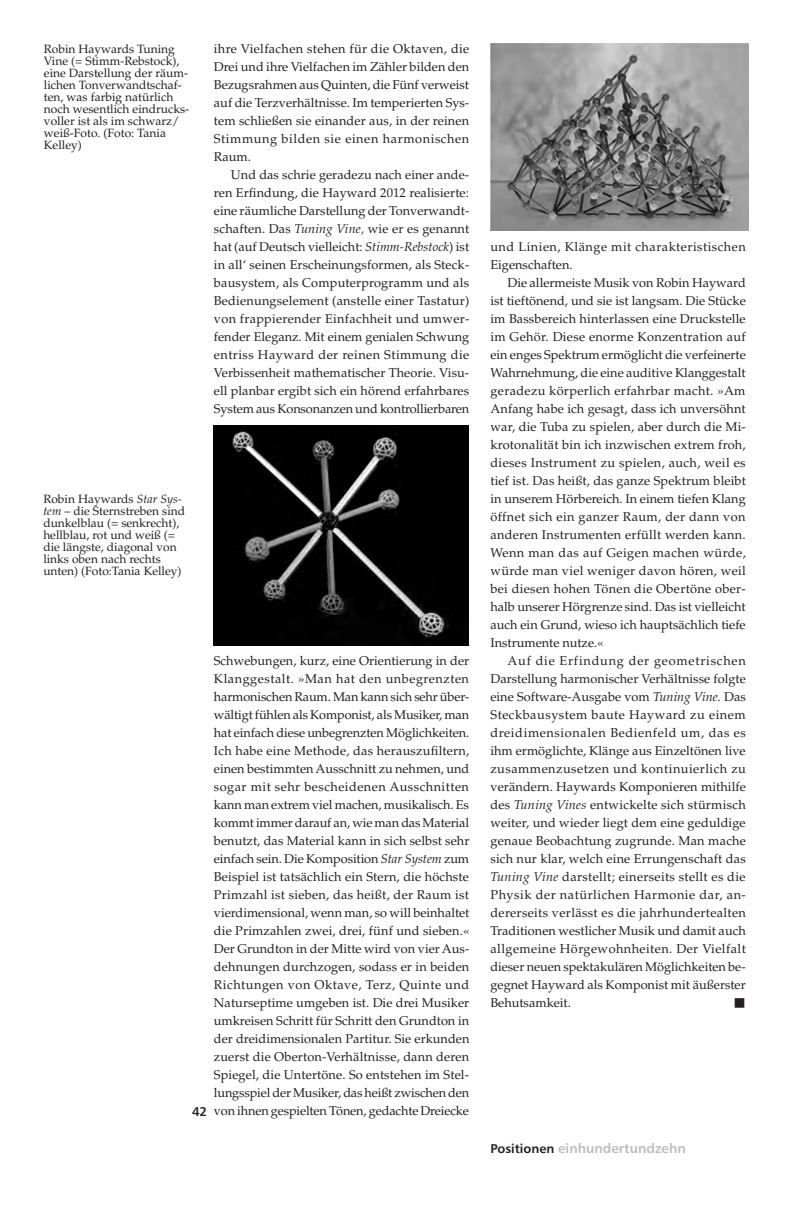
<style>
.page{position:relative;width:809px;height:1213px;background:#fff}
.page>*{position:absolute;margin:0;border:0;box-sizing:border-box;transform-origin:0 0}
.t1{font:16.5px "Wingdings";color:#231f20}
.t2{font:13.5px "Humanist 777 BT Bold B";color:#bcbdc0}
.t3{font:12.75px/18px "Palatino LT Std";color:#231f20;text-align:justify}
.t4{font:12.75px/18px "Palatino LT Std";letter-spacing:.035em;color:#231f20}
.t5{font:12.75px "Humanist 777 BT Bold B";color:#231f20}
.t6{font:12px/12px "Palatino";color:#231f20}
.s1{font-style:italic}
.s2{font-family:"Palatino LT Std";font-style:italic}
.s3{font-size:12.75px;color:#231f20}
</style>
<div class="page">
<img style="left:214px;top:425px;width:254px;height:221px">
<img style="left:490px;top:44px;width:258px;height:187px">
<p class="t6" style="left:44px;top:43px;width:147px">Robin Haywards Tuning<br>Vine (= Stimm-Rebstock), eine Darstellung der räum&shy;lichen Tonverwandtschaf&shy;ten, was farbig natürlich noch wesentlich eindrucks&shy;voller ist als im schwarz/ weiß-Foto. (Foto: Tania<br>Kelley)</p>
<p class="t3" style="left:214px;top:40px;width:257px">ihre Vielfachen stehen für die Oktaven, die Drei und ihre Vielfachen im Zähler bilden den Bezugsrahmen aus Quinten, die Fünf verweist auf die Terzverhältnisse. Im temperierten Sys&shy;tem schließen sie einander aus, in der reinen Stimmung bilden sie einen harmonischen Raum.</p>
<p class="t3" style="left:214px;top:166px;width:257px;text-indent:17px">Und das schrie geradezu nach einer ande&shy;ren Erfindung, die Hayward 2012 realisierte: eine räumliche Darstellung der Tonverwandt&shy;schaften. Das <span class="s1">Tuning Vine,</span> wie er es genannt hat (auf Deutsch vielleicht: <span class="s1">Stimm-Rebstock</span>) ist in all‘ seinen Erscheinungsformen, als Steck&shy;bausystem, als Computerprogramm und als Bedienungselement (anstelle einer Tastatur) von frappierender Einfachheit und umwer&shy;fender Eleganz. Mit einem genialen Schwung entriss Hayward der reinen Stimmung die Verbissenheit mathematischer Theorie. Visu&shy;ell planbar ergibt sich ein hörend erfahrbares System aus Konsonanzen und kontrollierbaren</p>
<p class="t6" style="left:43px;top:493px;width:143px">Robin Haywards <span class="s2">Star Sys&shy;tem</span> – die Sternstreben sind dunkelblau (= senkrecht), hellblau, rot und weiß (= die längste, diagonal von links oben nach rechts unten) (Foto:Tania Kelley)</p>
<p class="t3" style="left:214px;top:652px;width:257px">Schwebungen, kurz, eine Orientierung in der Klanggestalt. »Man hat den unbegrenzten harmonischen Raum. Man kann sich sehr über&shy;wältigt fühlen als Komponist, als Musiker, man hat einfach diese unbegrenzten Möglichkeiten.<br>Ich habe eine Methode, das herauszufiltern, einen bestimmten Ausschnitt zu nehmen, und sogar mit sehr bescheidenen Ausschnitten kann man extrem viel machen, musikalisch. Es kommt immer darauf an, wie man das Material benutzt, das Material kann in sich selbst sehr einfach sein. Die Komposition <span class="s1">Star System</span> zum Beispiel ist tatsächlich ein Stern, die höchste Primzahl ist sieben, das heißt, der Raum ist vierdimensional, wenn man, so will beinhaltet die Primzahlen zwei, drei, fünf und sieben.« Der Grundton in der Mitte wird von vier Aus&shy;dehnungen durchzogen, sodass er in beiden Richtungen von Oktave, Terz, Quinte und Naturseptime umgeben ist. Die drei Musiker umkreisen Schritt für Schritt den Grundton in der dreidimensionalen Partitur. Sie erkunden zuerst die Oberton-Verhältnisse, dann deren Spiegel, die Untertöne. So entstehen im Stel&shy;lungsspiel der Musiker, das heißt zwischen den von ihnen gespielten Tönen, gedachte Dreiecke</p>
<p class="t5" style="left:192px;top:1103px;width:17px">42</p>
<p class="t4" style="left:490px;top:238px;width:257px">und Linien, Klänge mit charakteristischen<br>Eigenschaften.</p>
<p class="t3" style="left:490px;top:274px;width:257px;text-indent:17px">Die allermeiste Musik von Robin Hayward ist tieftönend, und sie ist langsam. Die Stücke im Bassbereich hinterlassen eine Druckstelle im Gehör. Diese enorme Konzentration auf ein enges Spektrum ermöglicht die verfeinerte Wahrnehmung, die eine auditive Klanggestalt geradezu körperlich erfahrbar macht. »Am Anfang habe ich gesagt, dass ich unversöhnt war, die Tuba zu spielen, aber durch die Mi&shy;krotonalität bin ich inzwischen extrem froh, dieses Instrument zu spielen, auch, weil es tief ist. Das heißt, das ganze Spektrum bleibt in unserem Hörbereich. In einem tiefen Klang öffnet sich ein ganzer Raum, der dann von anderen Instrumenten erfüllt werden kann.<br>Wenn man das auf Geigen machen würde, würde man viel weniger davon hören, weil bei diesen hohen Tönen die Obertöne ober&shy;halb unserer Hörgrenze sind. Das ist vielleicht auch ein Grund, wieso ich hauptsächlich tiefe Instrumente nutze.«</p>
<p class="t3" style="left:490px;top:652px;width:257px;text-indent:17px">Auf die Erfindung der geometrischen Darstellung harmonischer Verhältnisse folgte eine Software-Ausgabe vom <span class="s1">Tuning Vine.</span> Das Steckbausystem baute Hayward zu einem dreidimensionalen Bedienfeld um, das es ihm ermöglichte, Klänge aus Einzeltönen live zusammenzusetzen und kontinuierlich zu verändern. Haywards Komponieren mithilfe des <span class="s1">Tuning Vines</span> entwickelte sich stürmisch weiter, und wieder liegt dem eine geduldige genaue Beobachtung zugrunde. Man mache sich nur klar, welch eine Errungenschaft das <span class="s1">Tuning Vine</span> darstellt; einerseits stellt es die Physik der natürlichen Harmonie dar, an&shy;dererseits verlässt es die jahrhundertealten Traditionen westlicher Musik und damit auch allgemeine Hörgewohnheiten. Der Vielfalt dieser neuen spektakulären Möglichkeiten be&shy;gegnet Hayward als Komponist mit äußerster Behutsamkeit.</p>
<p class="t1" style="left:733px;top:994px;width:14px">■</p>
<p class="t2" style="left:490px;top:1139px;width:197px"><span class="s3">Positionen</span> einhundertundzehn</p>
</div>
